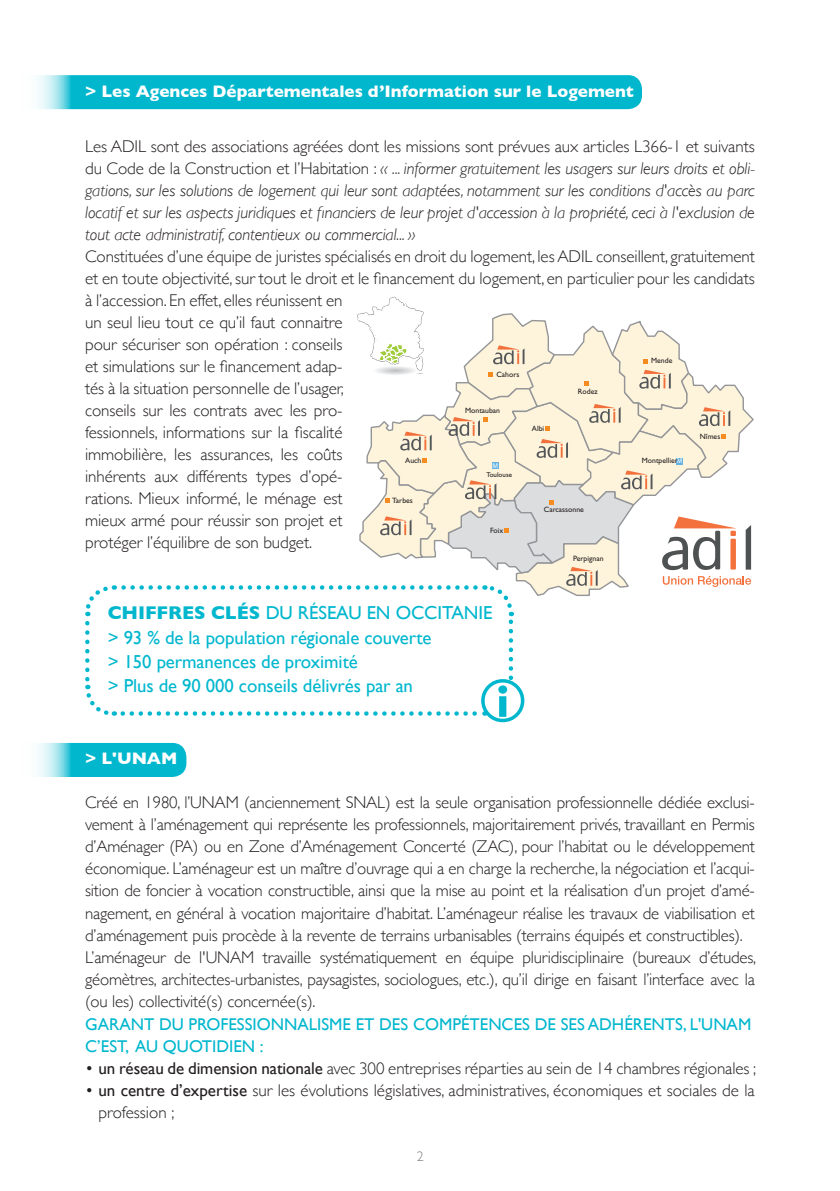
<style>
.page{position:relative;width:840px;height:1191px;background:#fff}
.page>*{position:absolute;margin:0;border:0;box-sizing:border-box;transform-origin:0 0}
.t1{font:18.8px/24.2px "Gill Sans";letter-spacing:-.005em;color:#00b7ce}
.t2{font:300 17px/22px "Gill Sans";letter-spacing:-.01em;color:#231f20}
.t3{font:italic 300 17px/22px "Gill Sans";letter-spacing:-.005em;color:#231f20;text-align:justify}
.t4{font:17px/22px "Gill Sans";color:#00b7ce}
.t5{font:700 17px "Gill Sans";color:#fff}
.t6{font:300 14px "Gill Sans";color:#231f20}
.t7{font:7.8px "Gill Sans";color:#231f20}
.t8{font:7px "Gill Sans";color:#231f20}
.t9{font:7px "Myriad Pro";color:#fff}
.s1{font-style:normal}
.s2{font-weight:700}
.s3{font-weight:400}
</style>
<div class="page">
<div style="left:0;top:75px;width:641px;height:34px;background:#00b7ce;border-radius:14px"></div>
<div style="left:0;top:743px;width:186px;height:34px;background:#00b7ce;border-radius:14px"></div>
<div style="left:0;top:0;width:70px;height:975px;background:#fff"></div>
<svg style="left:85px;top:296px;width:668px;height:426px"></svg>
<p class="t5" style="left:85px;top:78px;width:550px">&gt; Les Agences Départementales d’Information sur le Logement</p>
<p class="t3" style="left:85px;top:136px;width:671px"><span class="s1">Les ADIL sont des associations agréées dont les missions sont prévues aux articles L366-1 et suivants du Code de la Construction et l’Habitation :</span> « ... informer gratuitement les usagers sur leurs droits et obli&shy;gations, sur les solutions de logement qui leur sont adaptées, notamment sur les conditions d'accès au parc locatif et sur les aspects juridiques et financiers de leur projet d'accession à la propriété, ceci à l'exclusion de tout acte administratif, contentieux ou commercial... »</p>
<p class="t2" style="left:85px;top:245px;width:671px">Constituées d’une équipe de juristes spécialisés en droit du logement, les ADIL conseillent, gratuitement et en toute objectivité, sur tout le droit et le financement du logement, en particulier pour les candidats à l’accession. En effet, elles réunissent en<br>un seul lieu tout ce qu’il faut connaitre<br>pour sécuriser son opération : conseils<br>et simulations sur le financement adap-<br>tés à la situation personnelle de l’usager,<br>conseils sur les contrats avec les pro-<br>fessionnels, informations sur la fiscalité<br>immobilière, les assurances, les coûts<br>inhérents aux différents types d’opé-<br>rations. Mieux informé, le ménage est<br>mieux armé pour réussir son projet et<br>protéger l’équilibre de son budget.</p>
<p class="t7" style="left:650px;top:356px;width:23px">Mende</p>
<p class="t7" style="left:496px;top:369px;width:24px">Cahors</p>
<p class="t7" style="left:577px;top:387px;width:21px">Rodez</p>
<p class="t7" style="left:465px;top:406px;width:36px">Montauban</p>
<p class="t7" style="left:531px;top:424px;width:14px">Albi</p>
<p class="t7" style="left:699px;top:431px;width:22px">Nîmes</p>
<p class="t7" style="left:405px;top:455px;width:18px">Auch</p>
<p class="t7" style="left:392px;top:495px;width:22px">Tarbes</p>
<p class="t7" style="left:641px;top:456px;width:38px">Montpellier</p>
<p class="t9" style="left:676px;top:456px;width:7px">M</p>
<p class="t9" style="left:492px;top:461px;width:7px">M</p>
<p class="t8" style="left:486px;top:470px;width:27px">Toulouse</p>
<p class="t7" style="left:543px;top:505px;width:41px">Carcassonne</p>
<p class="t7" style="left:490px;top:526px;width:15px">Foix</p>
<p class="t1" style="left:108px;top:600px;width:386px"><span class="s2">CHIFFRES CLÉS</span> DU RÉSEAU EN OCCITANIE &gt; 93 % de la population régionale couverte<br>&gt; 150 permanences de proximité<br>&gt; Plus de 90 000 conseils délivrés par an</p>
<p class="t7" style="left:573px;top:554px;width:32px">Perpignan</p>
<p class="t5" style="left:85px;top:745px;width:94px">&gt; L'UNAM</p>
<p class="t2" style="left:85px;top:791px;width:672px">Créé en 1980, l’UNAM (anciennement SNAL) est la seule organisation professionnelle dédiée exclusi&shy;vement à l’aménagement qui représente les professionnels, majoritairement privés, travaillant en Permis d’Aménager (PA) ou en Zone d’Aménagement Concerté (ZAC), pour l’habitat ou le développement économique. L’aménageur est un maître d’ouvrage qui a en charge la recherche, la négociation et l’acqui&shy;sition de foncier à vocation constructible, ainsi que la mise au point et la réalisation d’un projet d’amé&shy;nagement, en général à vocation majoritaire d’habitat. L’aménageur réalise les travaux de viabilisation et d’aménagement puis procède à la revente de terrains urbanisables (terrains équipés et constructibles).<br>L’aménageur de l'UNAM travaille systématiquement en équipe pluridisciplinaire (bureaux d’études, géomètres, architectes-urbanistes, paysagistes, sociologues, etc.), qu’il dirige en faisant l’interface avec la (ou les) collectivité(s) concernée(s).</p>
<p class="t4" style="left:85px;top:1013px;width:667px">GARANT DU PROFESSIONNALISME ET DES COMPÉTENCES DE SES ADHÉRENTS, L'UNAM<br>C’EST, AU QUOTIDIEN :</p>
<p class="t2" style="left:85px;top:1056px;width:672px">• <span class="s3">un réseau de dimension nationale</span> avec 300 entreprises réparties au sein de 14 chambres régionales ;</p>
<p class="t2" style="left:98px;top:1078px;width:657px;text-indent:-13px">• <span class="s3">un centre d’expertise</span> sur les évolutions législatives, administratives, économiques et sociales de la profession ;</p>
<p class="t6" style="left:416px;top:1145px;width:8px">2</p>
</div>
